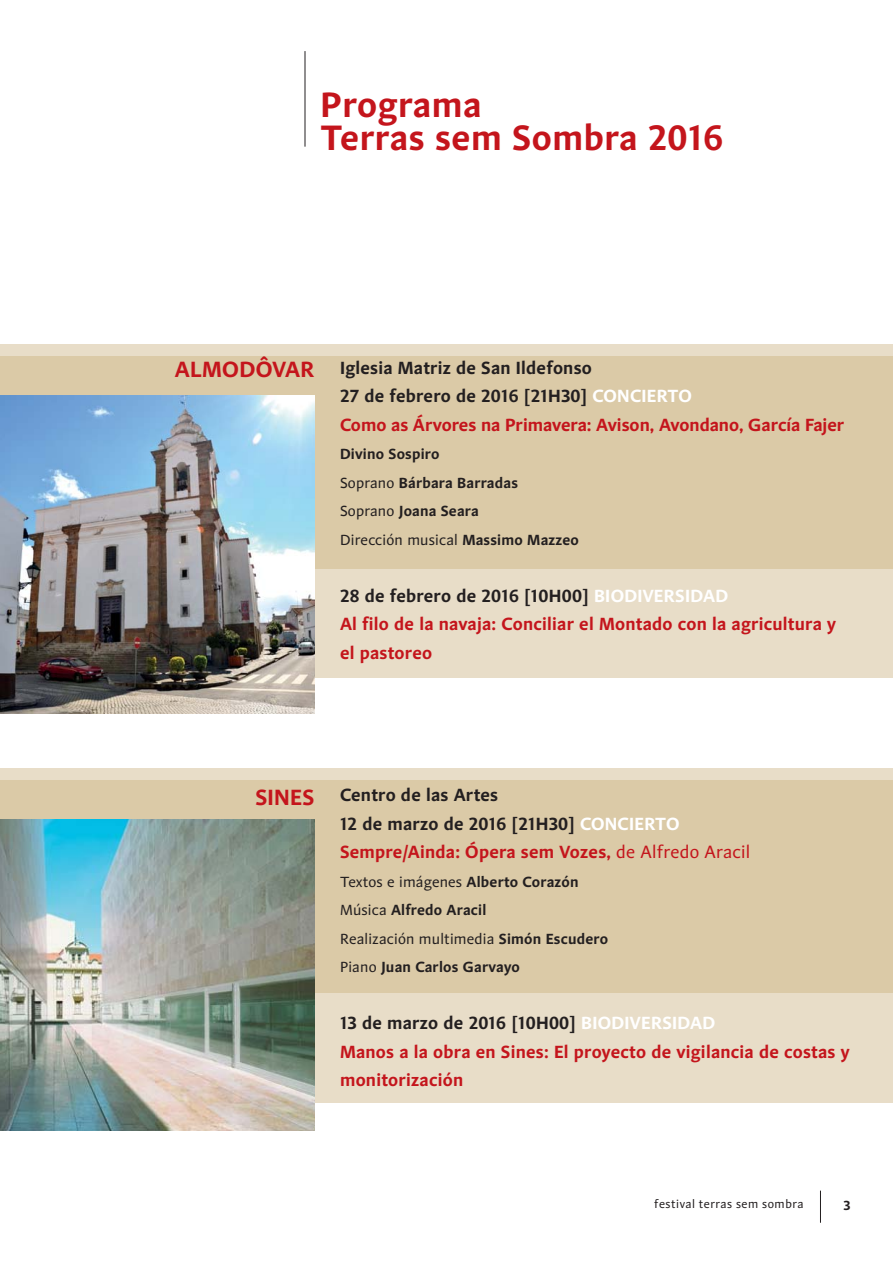
<style>
.page{position:relative;width:893px;height:1263px;background:#fff}
.page>*{position:absolute;margin:0;border:0;box-sizing:border-box;transform-origin:0 0}
.t1{font:700 36px/33px "Stella";letter-spacing:.015em;color:#c4151c}
.t2{font:700 22.5px "Stella";letter-spacing:.015em;color:#c4151c}
.t3{font:700 18px/28.5px "Stella";letter-spacing:.015em;color:#c4151c}
.t4{font:700 18px/28.5px "Stella";letter-spacing:.015em;color:#231f20}
.t5{font:700 15px/28.5px "Stella";letter-spacing:.015em;color:#231f20}
.t6{font:700 13.5px "Stella";color:#231f20}
.t7{font:12px "Stella";letter-spacing:.05em;color:#231f20}
.s1{color:#231f20}
.s2{color:#fff}
.s3{font-weight:400}
.s4{color:#c4151c}
.s5{font-weight:400;color:#c4151c}
</style>
<div class="page">
<div style="left:0;top:569px;width:892px;height:109px;background:#e8ddc8"></div>
<div style="left:0;top:344px;width:892px;height:12px;background:#e8ddc8"></div>
<div style="left:0;top:356px;width:892px;height:213px;background:#dbcaa7"></div>
<div style="left:0;top:993px;width:892px;height:110px;background:#e8ddc8"></div>
<div style="left:0;top:769px;width:892px;height:11px;background:#e8ddc8"></div>
<div style="left:0;top:780px;width:892px;height:213px;background:#dbcaa7"></div>
<hr style="left:820px;top:1191px;width:1px;height:32px;background:#231f20">
<hr style="left:305px;top:51px;width:1px;height:96px;background:#231f20">
<img style="left:0;top:395px;width:314px;height:319px">
<img style="left:0;top:820px;width:314px;height:310px">
<h1 class="t1" style="left:320px;top:92px;width:404px">Programa<br>Terras sem Sombra 2016</h1>
<p class="t2" style="left:175px;top:360px;width:141px">ALMODÔVAR</p>
<p class="t3" style="left:340px;top:355px;width:506px"><span class="s1">Iglesia Matriz de San Ildefonso<br>27 de febrero de 2016 [21H30]</span> <span class="s2">CONCIERTO<br></span>Como as Árvores na Primavera: Avison, Avondano, García Fajer</p>
<p class="t5" style="left:340px;top:441px;width:240px">Divino Sospiro<br><span class="s3">Soprano</span> Bárbara Barradas<br><span class="s3">Soprano</span> Joana Seara<br><span class="s3">Dirección musical</span> Massimo Mazzeo</p>
<p class="t3" style="left:340px;top:583px;width:497px"><span class="s1">28 de febrero de 2016 [10H00]</span> <span class="s2">BIODIVERSIDAD<br></span>Al filo de la navaja: Conciliar el Montado con la agricultura y el pastoreo</p>
<p class="t2" style="left:255px;top:788px;width:61px">SINES</p>
<p class="t4" style="left:340px;top:782px;width:412px">Centro de las Artes<br>12 de marzo de 2016 [21H30] <span class="s2">CONCIERTO<br></span><span class="s4">Sempre/Ainda: Ópera sem Vozes,</span> <span class="s5">de Alfredo Aracil</span></p>
<p class="t5" style="left:340px;top:869px;width:270px"><span class="s3">Textos e imágenes</span> Alberto Corazón<br><span class="s3">Música</span> Alfredo Aracil<br><span class="s3">Realización multimedia</span> Simón Escudero<br><span class="s3">Piano</span> Juan Carlos Garvayo</p>
<p class="t3" style="left:340px;top:1010px;width:511px"><span class="s1">13 de marzo de 2016 [10H00]</span> <span class="s2">BIODIVERSIDAD<br></span>Manos a la obra en Sines: El proyecto de vigilancia de costas y monitorización</p>
<p class="t7" style="left:654px;top:1200px;width:151px">festival terras sem sombra</p>
<p class="t6" style="left:843px;top:1200px;width:8px">3</p>
</div>
